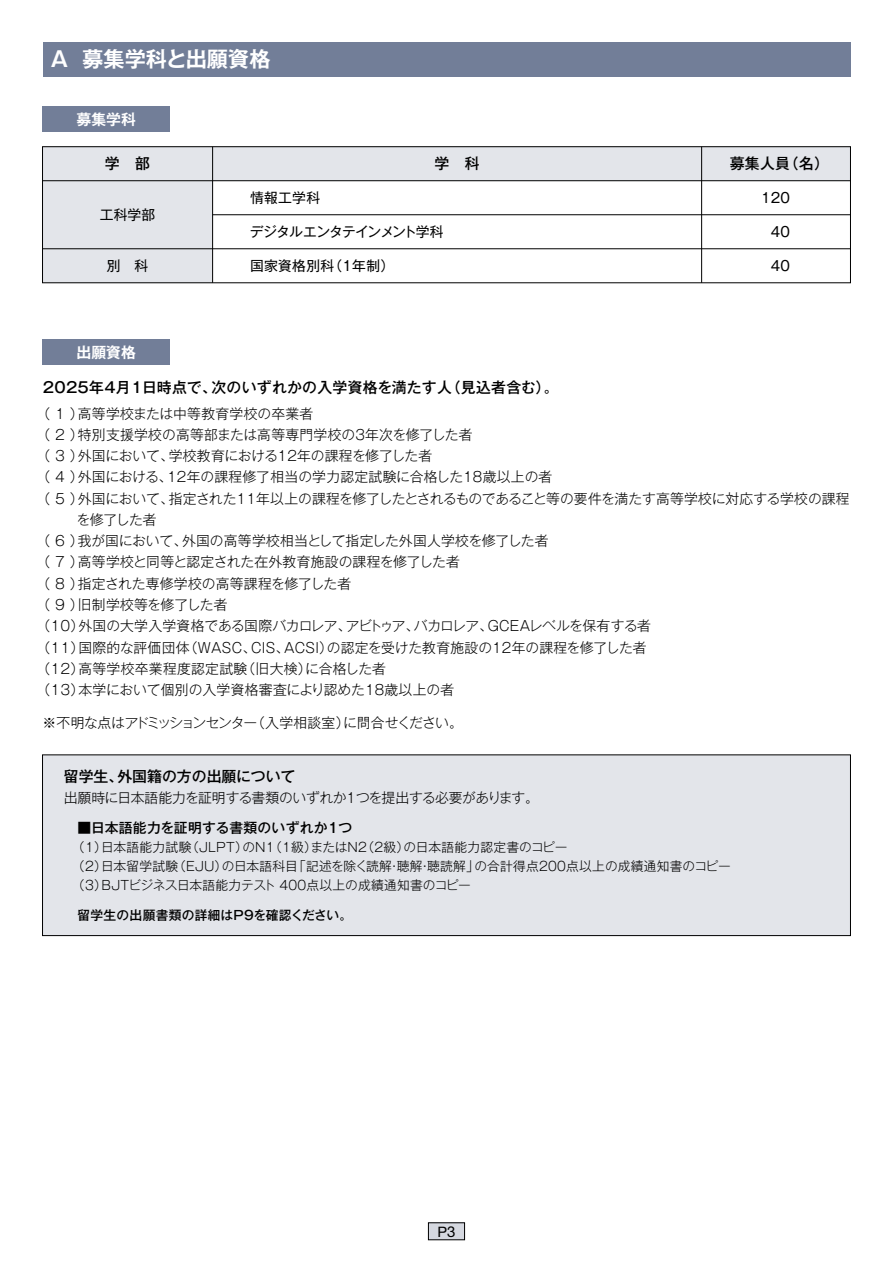
<style>
.page{position:relative;width:893px;height:1263px;background:#fff}
.page>*{position:absolute;margin:0;border:0;box-sizing:border-box;transform-origin:0 0}
.t1{font:700 21.3px "Gothic MB101 Pro De";color:#fff}
.t2{font:500 14.85px "Gothic MB101 Pro";letter-spacing:.015em;color:#000}
.t3{font:700 14.85px "Gothic MB101 Pro De";color:#fff}
.t4{font:14.4px "Helvetica Neue";color:#000;scale:1.04 1}
.t5{font:300 13.8px/21.3px "Gothic MB101 Pro";color:#000}
.t6{font:300 13.8px/21.3px "Gothic MB101 Pro";letter-spacing:.02em;color:#000}
.t7{font:13.8px "Gothic MB101 Pro";letter-spacing:.015em;color:#000}
.t8{font:300 13.8px "Gothic MB101 Pro";letter-spacing:-.055em;color:#000}
.t9{font:300 13.8px "Gothic MB101 Pro";letter-spacing:-.025em;color:#000}
.t10{font:500 13.8px "Gothic MB101 Pro";letter-spacing:.02em;color:#000}
.t11{font:300 13.8px "Gothic MB101 Pro";letter-spacing:-.095em;color:#000}
.t12{font:13.8px "Gothic MB101 Pro";letter-spacing:-.055em;color:#000}
.t13{font:300 12.75px "Gothic MB101 Pro";letter-spacing:.02em;color:#000}
.t14{font:300 12.75px/19.2px "Gothic MB101 Pro";color:#000}
.t15{font:500 12.75px "Gothic MB101 Pro";letter-spacing:.02em;color:#000}
.s1{font-size:15px}
</style>
<div class="page">
<div style="left:43px;top:43px;width:807px;height:34px;background:#727e98"></div>
<div style="left:428px;top:1223px;width:37px;height:17px;background:#d5d8e0"></div>
<div style="left:428px;top:1222px;width:37px;height:18px;border:1px solid #000"></div>
<div style="left:43px;top:181px;width:170px;height:102px;background:#e3e5ea"></div>
<div style="left:43px;top:147px;width:807px;height:34px;background:#e3e5ea"></div>
<div style="left:42px;top:146px;width:809px;height:137px;border:1px solid #000"></div>
<hr style="left:212px;top:147px;width:1px;height:136px;background:#000">
<hr style="left:701px;top:147px;width:1px;height:136px;background:#000">
<hr style="left:43px;top:180px;width:807px;height:1px;background:#000">
<hr style="left:213px;top:214px;width:637px;height:1px;background:#000">
<hr style="left:43px;top:248px;width:807px;height:1px;background:#000">
<div style="left:43px;top:755px;width:807px;height:180px;background:#e3e5ea"></div>
<div style="left:42px;top:754px;width:809px;height:182px;border:1px solid #000"></div>
<div style="left:43px;top:106px;width:127px;height:26px;background:#727e98"></div>
<div style="left:43px;top:339px;width:127px;height:26px;background:#727e98"></div>
<h1 class="t1" style="left:51px;top:42px;width:19px">A</h1>
<h1 class="t1" style="left:82px;top:42px;width:190px">募集学科と出願資格</h1>
<p class="t3" style="left:77px;top:107px;width:61px">募集学科</p>
<p class="t2" style="left:105px;top:151px;width:47px">学　部</p>
<p class="t7" style="left:100px;top:203px;width:57px">工科学部</p>
<p class="t7" style="left:107px;top:254px;width:43px">別　科</p>
<p class="t2" style="left:434px;top:151px;width:47px">学　科</p>
<p class="t7" style="left:250px;top:186px;width:72px">情報工学科</p>
<p class="t12" style="left:250px;top:220px;width:195px">デジタルエンタテインメント学科</p>
<p class="t7" style="left:328px;top:254px;width:67px">（1年制(</p>
<p class="t7" style="left:250px;top:254px;width:86px">国家資格別科</p>
<p class="t3" style="left:77px;top:340px;width:61px">出願資格</p>
<p class="t2" style="left:211px;top:375px;width:242px">次のいずれかの入学資格を満たす人</p>
<p class="t2" style="left:446px;top:375px;width:115px">（見込者含む。(</p>
<p class="t2" style="left:43px;top:375px;width:176px">2025年4月1日時点で、</p>
<p class="t6" style="left:78px;top:401px;width:237px">高等学校または中等教育学校の卒業者</p>
<p class="t6" style="left:78px;top:401px;width:396px;text-indent:-41px">（１）<br>特別支援学校の高等部または高等専門学校の3年次を修了した者</p>
<p class="t5" style="left:36px;top:422px;width:49px">（２）</p>
<p class="t5" style="left:36px;top:443px;width:49px">（３）</p>
<p class="t5" style="left:169px;top:443px;width:265px">学校教育における12年の課程を修了した者</p>
<p class="t5" style="left:78px;top:443px;width:98px">外国において、</p>
<p class="t5" style="left:36px;top:465px;width:49px">（４）</p>
<p class="t6" style="left:167px;top:465px;width:387px">12年の課程修了相当の学力認定試験に合格した18歳以上の者</p>
<p class="t5" style="left:78px;top:465px;width:96px">外国における、</p>
<p class="t2" style="left:784px;top:151px;width:47px">（名(</p>
<p class="t2" style="left:730px;top:151px;width:62px">募集人員</p>
<p class="t7" style="left:761px;top:186px;width:30px">120</p>
<p class="t7" style="left:771px;top:220px;width:21px">40</p>
<p class="t7" style="left:771px;top:254px;width:21px">40</p>
<p class="t5" style="left:77px;top:486px;width:82px;text-indent:-40px">（５）<br>を修了した者</p>
<p class="t5" style="left:169px;top:486px;width:682px">指定された11年以上の課程を修了したとされるものであること等の要件を満たす高等学校に対応する学校の課程</p>
<p class="t5" style="left:78px;top:486px;width:98px">外国において、</p>
<p class="t5" style="left:78px;top:528px;width:384px;text-indent:-41px">（６）<br>高等学校と同等と認定された在外教育施設の課程を修了した者</p>
<p class="t5" style="left:182px;top:528px;width:368px">外国の高等学校相当として指定した外国人学校を修了した者</p>
<p class="t5" style="left:78px;top:528px;width:111px">我が国において、</p>
<p class="t5" style="left:78px;top:550px;width:275px;text-indent:-41px">（７）<br>指定された専修学校の高等課程を修了した者</p>
<p class="t5" style="left:78px;top:571px;width:151px;text-indent:-41px">（８）<br>旧制学校等を修了した者</p>
<p class="t5" style="left:36px;top:592px;width:49px">（９）</p>
<p class="t5" style="left:346px;top:613px;width:75px">アビトゥア、</p>
<p class="t5" style="left:36px;top:613px;width:316px">（１０外国の大学入学資格である国際バカロレア、</p>
<p class="t5" style="left:70px;top:613px;width:15px">）</p>
<p class="t5" style="left:488px;top:613px;width:165px">GCEAレベルを保有する者</p>
<p class="t5" style="left:414px;top:613px;width:80px">バカロレア、</p>
<p class="t6" style="left:36px;top:635px;width:155px">（１１国際的な評価団体</p>
<p class="t5" style="left:70px;top:635px;width:15px">）</p>
<p class="t5" style="left:184px;top:635px;width:74px">（WASC、</p>
<p class="t5" style="left:284px;top:635px;width:50px">ACSI）</p>
<p class="t5" style="left:327px;top:635px;width:321px">の認定を受けた教育施設の12年の課程を修了した者</p>
<p class="t5" style="left:251px;top:635px;width:40px">CIS、</p>
<p class="t6" style="left:36px;top:656px;width:212px">（１２高等学校卒業程度認定試験</p>
<p class="t5" style="left:36px;top:656px;width:419px;text-indent:34px">）<br>（１３本学において個別の入学資格審査により認めた18歳以上の者</p>
<p class="t5" style="left:241px;top:656px;width:72px">（旧大検）</p>
<p class="t5" style="left:305px;top:656px;width:82px">に合格した者</p>
<p class="t5" style="left:70px;top:677px;width:15px">）</p>
<p class="t5" style="left:251px;top:710px;width:100px">（入学相談室）</p>
<p class="t8" style="left:343px;top:711px;width:121px">に問合せください。</p>
<p class="t11" style="left:43px;top:711px;width:216px">※不明な点はアドミッションセンター</p>
<p class="t2" style="left:64px;top:764px;width:61px">留学生、</p>
<p class="t2" style="left:117px;top:764px;width:179px">外国籍の方の出願について</p>
<p class="t9" style="left:64px;top:786px;width:284px">出願時に日本語能力を証明する書類のいずれか</p>
<p class="t10" style="left:78px;top:816px;width:276px">■日本語能力を証明する書類のいずれか１つ</p>
<p class="t8" style="left:344px;top:786px;width:196px">１つを提出する必要があります。</p>
<p class="t13" style="left:72px;top:837px;width:121px">（１日本語能力試験</p>
<p class="t13" style="left:94px;top:837px;width:14px">）</p>
<p class="t13" style="left:186px;top:837px;width:63px">（JLPT）</p>
<p class="t13" style="left:242px;top:837px;width:76px">のN （1 1級）</p>
<p class="t13" style="left:311px;top:837px;width:100px">またはN （2 2級）</p>
<p class="t13" style="left:404px;top:837px;width:165px">の日本語能力認定書のコピー</p>
<p class="t13" style="left:72px;top:856px;width:108px">（２日本留学試験</p>
<p class="t14" style="left:72px;top:855px;width:401px;text-indent:22px">）<br>（３ BJTビジネス日本語能力テスト 400点以上の成績通知書のコピー</p>
<p class="t13" style="left:173px;top:856px;width:56px">（EJU）</p>
<p class="t13" style="left:293px;top:856px;width:187px">「記述を除く読解聴解聴読解」</p>
<p class="t13" style="left:474px;top:856px;width:258px">の合計得点200点以上の成績通知書のコピー</p>
<p class="t13" style="left:222px;top:856px;width:78px">の日本語科目</p>
<p class="t13" style="left:388px;top:856px;width:14px">・</p>
<p class="t13" style="left:418px;top:856px;width:14px">・</p>
<p class="t13" style="left:94px;top:875px;width:14px">）</p>
<p class="t15" style="left:78px;top:905px;width:276px">留学生の出願書類の詳細はP9を確認ください。</p>
<p class="t4" style="left:437px;top:1223px;width:19px">P<span class="s1">3</span></p>
</div>
